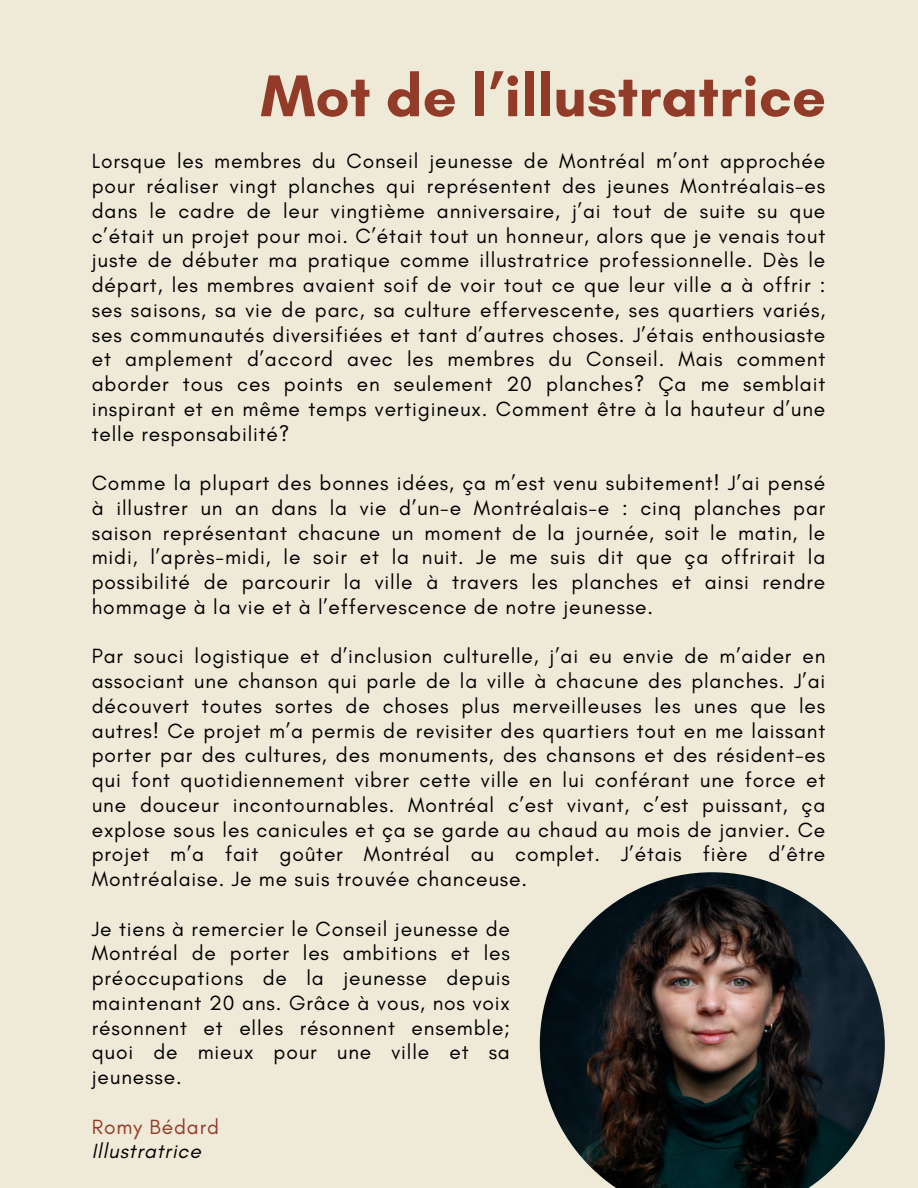
<style>
.page{position:relative;width:918px;height:1188px;background:#efead8}
.page>*{position:absolute;margin:0;border:0;box-sizing:border-box;transform-origin:0 0}
.t1{font:700 60px "Glacial Indifference";color:#933b29}
.t2{font:21px/24.8px "Glacial Indifference";letter-spacing:.04em;color:#000;text-align:justify}
.t3{font:italic 21px "Glacial Indifference";letter-spacing:.04em;color:#000}
.t4{font:21px "Glacial Indifference";letter-spacing:.04em;color:#933b29}
</style>
<div class="page">
<img style="left:540px;top:872px;width:345px;height:316px">
<p class="t1" style="left:261px;top:59px;width:567px">Mot de l’illustratrice</p>
<p class="t2" style="left:92px;top:149px;width:735px">Lorsque les membres du Conseil jeunesse de Montréal m’ont approchée pour réaliser vingt planches qui représentent des jeunes Montréalais-es dans le cadre de leur vingtième anniversaire, j’ai tout de suite su que c’était un projet pour moi. C’était tout un honneur, alors que je venais tout juste de débuter ma pratique comme illustratrice professionnelle. Dès le départ, les membres avaient soif de voir tout ce que leur ville a à offrir : ses saisons, sa vie de parc, sa culture effervescente, ses quartiers variés, ses communautés diversifiées et tant d’autres choses. J’étais enthousiaste et amplement d’accord avec les membres du Conseil. Mais comment aborder tous ces points en seulement 20 planches? Ça me semblait inspirant et en même temps vertigineux. Comment être à la hauteur d’une telle responsabilité?</p>
<p class="t2" style="left:92px;top:470px;width:735px">Comme la plupart des bonnes idées, ça m’est venu subitement! J’ai pensé à illustrer un an dans la vie d’un-e Montréalais-e : cinq planches par saison représentant chacune un moment de la journée, soit le matin, le midi, l’après-midi, le soir et la nuit. Je me suis dit que ça offrirait la possibilité de parcourir la ville à travers les planches et ainsi rendre hommage à la vie et à l’effervescence de notre jeunesse.</p>
<p class="t2" style="left:92px;top:644px;width:735px">Par souci logistique et d’inclusion culturelle, j’ai eu envie de m’aider en associant une chanson qui parle de la ville à chacune des planches. J’ai découvert toutes sortes de choses plus merveilleuses les unes que les autres! Ce projet m’a permis de revisiter des quartiers tout en me laissant porter par des cultures, des monuments, des chansons et des résident-es qui font quotidiennement vibrer cette ville en lui conférant une force et une douceur incontournables. Montréal c’est vivant, c’est puissant, ça explose sous les canicules et ça se garde au chaud au mois de janvier. Ce projet m’a fait goûter Montréal au complet. J’étais fière d’être Montréalaise. Je me suis trouvée chanceuse.</p>
<p class="t2" style="left:92px;top:916px;width:420px">Je tiens à remercier le Conseil jeunesse de Montréal de porter les ambitions et les préoccupations de la jeunesse depuis maintenant 20 ans. Grâce à vous, nos voix résonnent et elles résonnent ensemble; quoi de mieux pour une ville et sa jeunesse.</p>
<p class="t4" style="left:92px;top:1114px;width:129px">Romy Bédard</p>
<p class="t3" style="left:92px;top:1138px;width:111px">Illustratrice</p>
</div>
